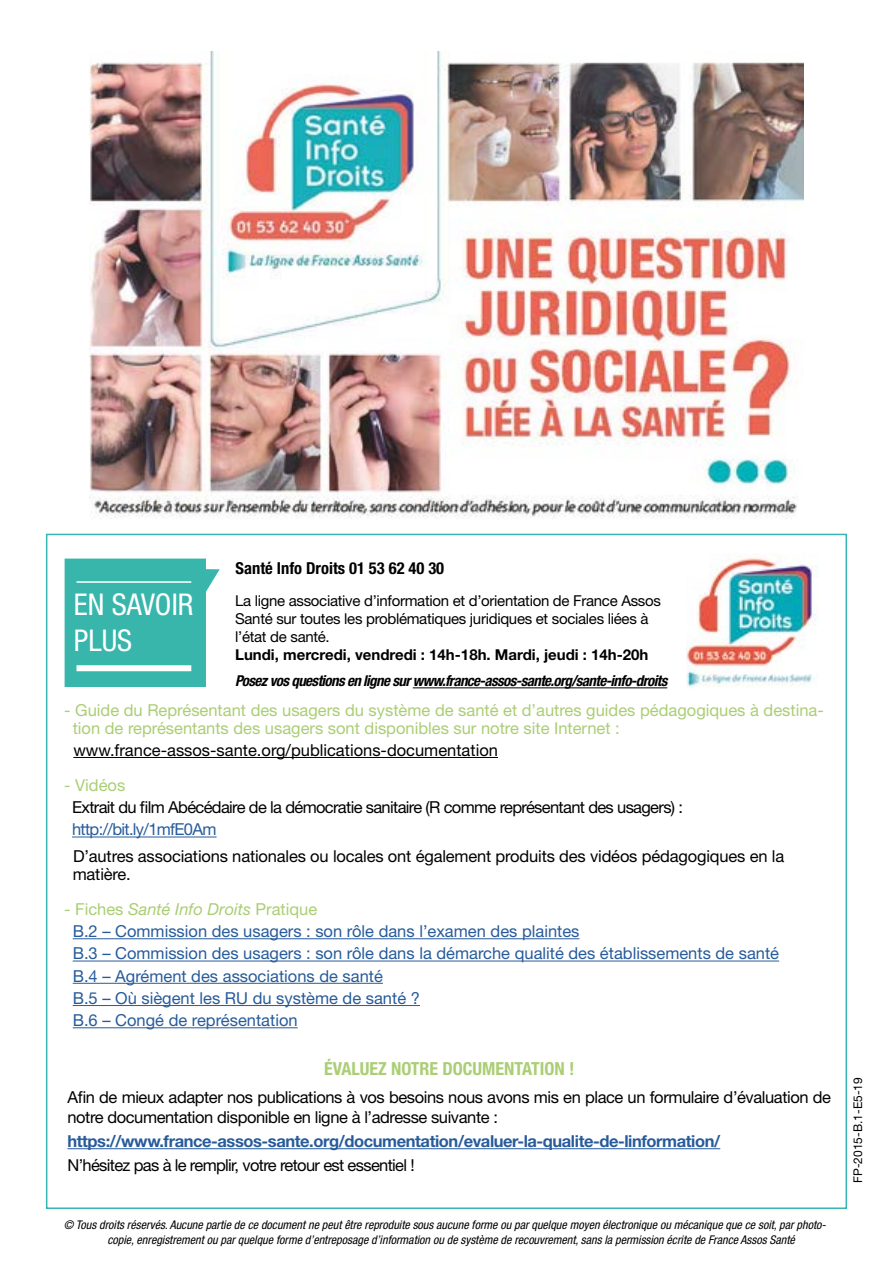
<style>
.page{position:relative;width:893px;height:1263px;background:#fff}
.page>*{position:absolute;margin:0;border:0;box-sizing:border-box;transform-origin:0 0}
.t1{font:condensed 30px/36px "Helvetica Neue LT Std";color:#fff}
.t2{font:700 condensed 18px "Helvetica Neue LT Std";color:#aace74}
.t3{font:16.5px/19.8px "Helvetica Neue LT Std";letter-spacing:-.025em;color:#000}
.t4{font:16.5px/22.2px "Helvetica Neue LT Std";color:#275b9b}
.t5{font:16.5px/18px "Helvetica Neue LT Std";color:#aace74}
.t6{font:700 16.5px "Helvetica Neue LT Std";letter-spacing:-.025em;color:#275b9b}
.t7{font:16.5px "Helvetica Neue LT Std";color:#000}
.t8{font:700 condensed 16.5px "Helvetica Neue LT Std";color:#000}
.t9{font:16.5px "Helvetica Neue LT Std";letter-spacing:-.04em;color:#275b9b}
.t10{font:15px/18px "Helvetica Neue LT Std";letter-spacing:-.02em;color:#000}
.t11{font:italic 700 condensed 15px "Helvetica Neue LT Std";letter-spacing:-.04em;color:#000}
.t12{font:700 15px "Helvetica Neue LT Std";color:#000}
.t13{font:italic condensed 12px/14.4px "Helvetica Neue LT Std";color:#000}
.t14{font:12px "Helvetica Neue LT Std";color:#000}
.s1{color:#aace74}
.s2{font-style:italic;color:#aace74}
</style>
<div class="page">
<div style="left:46px;top:534px;width:801px;height:675px;background:#fff;border:2px solid #35b6b4"></div>
<img style="left:686px;top:557px;width:132px;height:132px">
<hr style="left:413px;top:687px;width:254px;height:1px;background:#000">
<svg style="left:65px;top:558px;width:155px;height:129px;background:#4abcb3"></svg>
<hr style="left:76px;top:581px;width:115px;height:2px;background:#fff">
<div style="left:76px;top:665px;width:115px;height:6px;background:#fff"></div>
<hr style="left:67px;top:1148px;width:653px;height:1px;background:#275b9b">
<hr style="left:73px;top:757px;width:425px;height:1px;background:#000">
<hr style="left:72px;top:836px;width:145px;height:1px;background:#275b9b">
<hr style="left:73px;top:938px;width:506px;height:1px;background:#275b9b">
<hr style="left:73px;top:960px;width:706px;height:1px;background:#275b9b">
<hr style="left:73px;top:983px;width:310px;height:1px;background:#275b9b">
<hr style="left:73px;top:1005px;width:347px;height:1px;background:#275b9b">
<hr style="left:73px;top:1027px;width:225px;height:1px;background:#275b9b">
<img style="left:90px;top:51px;width:713px;height:468px">
<h1 class="t1" style="left:74px;top:586px;width:121px">EN SAVOIR<br>PLUS</h1>
<p class="t8" style="left:236px;top:559px;width:210px">Santé Info Droits 01 53 62 40 30</p>
<p class="t10" style="left:235px;top:591px;width:427px">La ligne associative d’information et d’orientation de France Assos<br>Santé sur toutes les problématiques juridiques et sociales liées à l’état de santé.</p>
<p class="t12" style="left:235px;top:645px;width:415px">Lundi, mercredi, vendredi : 14h-18h. Mardi, jeudi : 14h-20h</p>
<p class="t11" style="left:235px;top:672px;width:434px">Posez vos questions en ligne sur www.france-assos-sante.org/sante-info-droits</p>
<p class="t5" style="left:73px;top:700px;width:753px;text-indent:-8px">- Guide du Représentant des usagers du système de santé et d’autres guides pédagogiques à destina&shy;tion de représentants des usagers sont disponibles sur notre site Internet :</p>
<p class="t7" style="left:73px;top:740px;width:426px">www.france-assos-sante.org/publications-documentation</p>
<p class="t5" style="left:64px;top:776px;width:63px">- Vidéos</p>
<p class="t3" style="left:72px;top:797px;width:612px">Extrait du film Abécédaire de la démocratie sanitaire (R comme représentant des usagers) :</p>
<p class="t9" style="left:72px;top:820px;width:146px">http://bit.ly/1mfE0Am</p>
<p class="t3" style="left:73px;top:847px;width:713px;line-height:18px">D’autres associations nationales ou locales ont également produits des vidéos pédagogiques en la matière.</p>
<p class="t4" style="left:73px;top:898px;width:708px;text-indent:-8px"><span class="s1">- Fiches</span> <span class="s2">Santé Info Droits</span> <span class="s1">Pratique<br></span>B.2 – Commission des usagers : son rôle dans l’examen des plaintes<br>B.3 – Commission des usagers : son rôle dans la démarche qualité des établissements de santé B.4 – Agrément des associations de santé<br>B.5 – Où siègent les RU du système de santé ?<br>B.6 – Congé de représentation</p>
<p class="t2" style="left:324px;top:1057px;width:252px">ÉVALUEZ NOTRE DOCUMENTATION !</p>
<p class="t3" style="left:67px;top:1087px;width:765px">Afin de mieux adapter nos publications à vos besoins nous avons mis en place un formulaire d’évaluation de notre documentation disponible en ligne à l’adresse suivante :</p>
<p class="t6" style="left:67px;top:1131px;width:654px">https://www.france-assos-sante.org/documentation/evaluer-la-qualite-de-linformation/</p>
<p class="t3" style="left:67px;top:1155px;width:349px">N’hésitez pas à le remplir, votre retour est essentiel !</p>
<p class="t13" style="left:107px;top:1218px;width:720px;text-indent:-44px">© Tous droits réservés. Aucune partie de ce document ne peut être reproduite sous aucune forme ou par quelque moyen électronique ou mécanique que ce soit, par photo&shy;copie, enregistrement ou par quelque forme d’entreposage d’information ou de système de recouvrement, sans la permission écrite de France Assos Santé</p>
<p class="t14" style="left:851px;top:1183px;width:107px;rotate:-90deg">FP-2015-B.1-E5-19</p>
</div>
